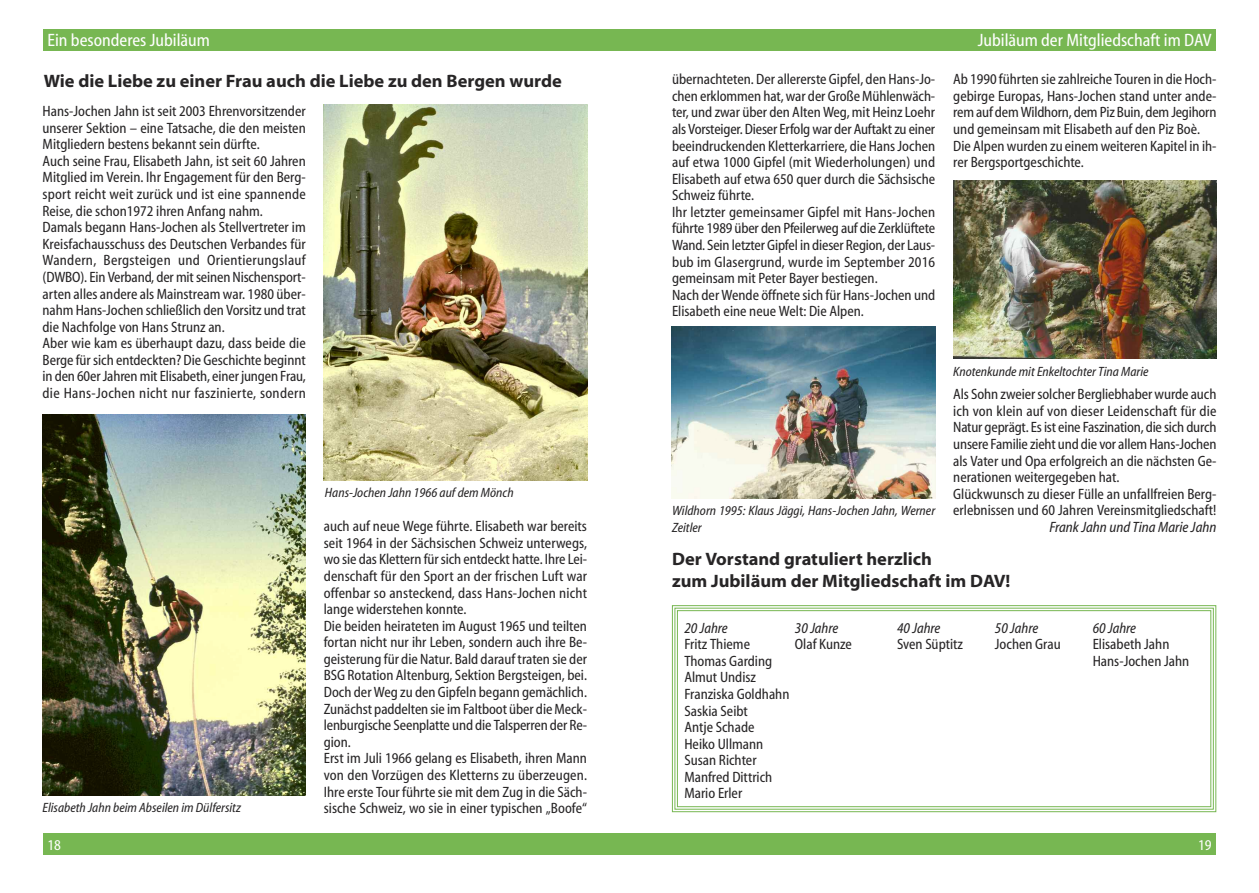
<style>
.page{position:relative;width:1259px;height:893px;background:#fff}
.page>*{position:absolute;margin:0;border:0;box-sizing:border-box;transform-origin:0 0}
.t1{font:700 18px/21.6px "Myriad Web Pro";color:#272526}
.t2{font:condensed 18px "Myriad Web Pro";color:#fefefe}
.t3{font:condensed 15px/16.5px "Myriad Web Pro";color:#272526}
.t4{font:italic condensed 15px "Myriad Web Pro";color:#272526}
.t5{font:condensed 15px "Myriad Web Pro";color:#fefefe}
.t6{font:italic condensed 13.5px/16.2px "Myriad Web Pro";color:#272526}
</style>
<div class="page">
<div style="left:629px;top:833px;width:587px;height:21px;background:#77b752"></div>
<div style="left:629px;top:30px;width:587px;height:21px;background:#77b752"></div>
<div style="left:43px;top:833px;width:586px;height:21px;background:#77b752"></div>
<div style="left:43px;top:30px;width:586px;height:21px;background:#77b752"></div>
<div style="left:672px;top:605px;width:544px;height:207px;border:1px solid #77b752"></div>
<div style="left:674px;top:608px;width:539px;height:202px;border:1px solid #77b752"></div>
<div style="left:677px;top:610px;width:534px;height:197px;border:1px solid #77b752"></div>
<img style="left:953px;top:181px;width:263px;height:177px">
<img style="left:672px;top:326px;width:263px;height:172px">
<img style="left:43px;top:414px;width:263px;height:382px">
<img style="left:324px;top:104px;width:263px;height:376px">
<p class="t2" style="left:47px;top:29px;width:164px">Ein besonderes Jubiläum</p>
<p class="t1" style="left:44px;top:70px;width:520px">Wie die Liebe zu einer Frau auch die Liebe zu den Bergen wurde</p>
<p class="t3" style="left:43px;top:103px;width:265px">Hans-Jochen Jahn ist seit 2003 Ehrenvorsitzender unserer Sektion – eine Tatsache, die den meisten Mitgliedern bestens bekannt sein dürfte.<br>Auch seine Frau, Elisabeth Jahn, ist seit 60 Jahren Mitglied im Verein. Ihr Engagement für den Berg&shy;sport reicht weit zurück und ist eine spannende Reise, die schon1972 ihren Anfang nahm.<br>Damals begann Hans-Jochen als Stellvertreter im Kreisfachausschuss des Deutschen Verbandes für Wandern, Bergsteigen und Orientierungslauf (DWBO). Ein Verband, der mit seinen Nischensport&shy;arten alles andere als Mainstream war. 1980 über&shy;nahm Hans-Jochen schließlich den Vorsitz und trat die Nachfolge von Hans Strunz an.<br>Aber wie kam es überhaupt dazu, dass beide die Berge für sich entdeckten? Die Geschichte beginnt in den 60er Jahren mit Elisabeth, einer jungen Frau, die Hans-Jochen nicht nur faszinierte, sondern</p>
<p class="t6" style="left:43px;top:799px;width:200px">Elisabeth Jahn beim Abseilen im Dülfersitz</p>
<p class="t6" style="left:325px;top:484px;width:190px">Hans-Jochen Jahn 1966 auf dem Mönch</p>
<p class="t3" style="left:324px;top:518px;width:265px">auch auf neue Wege führte. Elisabeth war bereits seit 1964 in der Sächsischen Schweiz unterwegs, wo sie das Klettern für sich entdeckt hatte. Ihre Lei&shy;denschaft für den Sport an der frischen Luft war offenbar so ansteckend, dass Hans-Jochen nicht lange widerstehen konnte.<br>Die beiden heirateten im August 1965 und teilten fortan nicht nur ihr Leben, sondern auch ihre Be&shy;geisterung für die Natur. Bald darauf traten sie der BSG Rotation Altenburg, Sektion Bergsteigen, bei.<br>Doch der Weg zu den Gipfeln begann gemächlich.<br>Zunächst paddelten sie im Faltboot über die Meck&shy;lenburgische Seenplatte und die Talsperren der Re&shy;gion.<br>Erst im Juli 1966 gelang es Elisabeth, ihren Mann von den Vorzügen des Kletterns zu überzeugen.<br>Ihre erste Tour führte sie mit dem Zug in die Säch&shy;sische Schweiz, wo sie in einer typischen „Boofe“</p>
<p class="t2" style="left:977px;top:29px;width:235px">Jubiläum der Mitgliedschaft im DAV</p>
<p class="t3" style="left:672px;top:71px;width:265px">übernachteten. Der allererste Gipfel, den Hans-Jo&shy;chen erklommen hat, war der Große Mühlenwäch&shy;ter, und zwar über den Alten Weg, mit Heinz Loehr als Vorsteiger. Dieser Erfolg war der Auftakt zu einer beeindruckenden Kletterkarriere, die Hans Jochen auf etwa 1000 Gipfel (mit Wiederholungen) und Elisabeth auf etwa 650 quer durch die Sächsische Schweiz führte.<br>Ihr letzter gemeinsamer Gipfel mit Hans-Jochen führte 1989 über den Pfeilerweg auf die Zerklüftete Wand. Sein letzter Gipfel in dieser Region, der Laus&shy;bub im Glasergrund, wurde im September 2016 gemeinsam mit Peter Bayer bestiegen.<br>Nach der Wende öffnete sich für Hans-Jochen und Elisabeth eine neue Welt: Die Alpen.</p>
<p class="t3" style="left:953px;top:71px;width:265px">Ab 1990 führten sie zahlreiche Touren in die Hoch&shy;gebirge Europas, Hans-Jochen stand unter ande&shy;rem auf dem Wildhorn, dem Piz Buin, dem Jegihorn und gemeinsam mit Elisabeth auf den Piz Boè.<br>Die Alpen wurden zu einem weiteren Kapitel in ih&shy;rer Bergsportgeschichte.</p>
<p class="t6" style="left:953px;top:363px;width:197px">Knotenkunde mit Enkeltochter Tina Marie</p>
<p class="t3" style="left:953px;top:386px;width:265px">Als Sohn zweier solcher Bergliebhaber wurde auch ich von klein auf von dieser Leidenschaft für die Natur geprägt. Es ist eine Faszination, die sich durch unsere Familie zieht und die vor allem Hans-Jochen als Vater und Opa erfolgreich an die nächsten Ge&shy;nerationen weitergegeben hat.<br>Glückwunsch zu dieser Fülle an unfallfreien Berg&shy;erlebnissen und 60 Jahren Vereinsmitgliedschaft!</p>
<p class="t4" style="left:1049px;top:518px;width:169px">Frank Jahn und Tina Marie Jahn</p>
<p class="t6" style="left:672px;top:502px;width:265px">Wildhorn 1995: Klaus Jäggi, Hans-Jochen Jahn, Werner<br>Zeitler</p>
<p class="t1" style="left:672px;top:548px;width:340px">Der Vorstand gratuliert herzlich<br>zum Jubiläum der Mitgliedschaft im DAV!</p>
<p class="t4" style="left:684px;top:619px;width:45px">20 Jahre</p>
<p class="t4" style="left:795px;top:619px;width:45px">30 Jahre</p>
<p class="t4" style="left:897px;top:619px;width:45px">40 Jahre</p>
<p class="t4" style="left:995px;top:619px;width:45px">50 Jahre</p>
<p class="t4" style="left:1092px;top:619px;width:45px">60 Jahre</p>
<p class="t3" style="left:684px;top:636px;width:67px">Fritz Thieme</p>
<p class="t3" style="left:795px;top:636px;width:59px">Olaf Kunze</p>
<p class="t3" style="left:897px;top:636px;width:68px">Sven Süptitz</p>
<p class="t3" style="left:995px;top:636px;width:67px">Jochen Grau</p>
<p class="t3" style="left:1092px;top:636px;width:78px">Elisabeth Jahn</p>
<p class="t3" style="left:684px;top:652px;width:89px">Thomas Garding</p>
<p class="t3" style="left:1092px;top:652px;width:98px">Hans-Jochen Jahn</p>
<p class="t3" style="left:684px;top:669px;width:107px">Almut Undisz<br>Franziska Goldhahn<br>Saskia Seibt<br>Antje Schade<br>Heiko Ullmann<br>Susan Richter<br>Manfred Dittrich<br>Mario Erler</p>
<p class="t5" style="left:47px;top:836px;width:15px">18</p>
<p class="t5" style="left:1198px;top:836px;width:15px">19</p>
</div>
